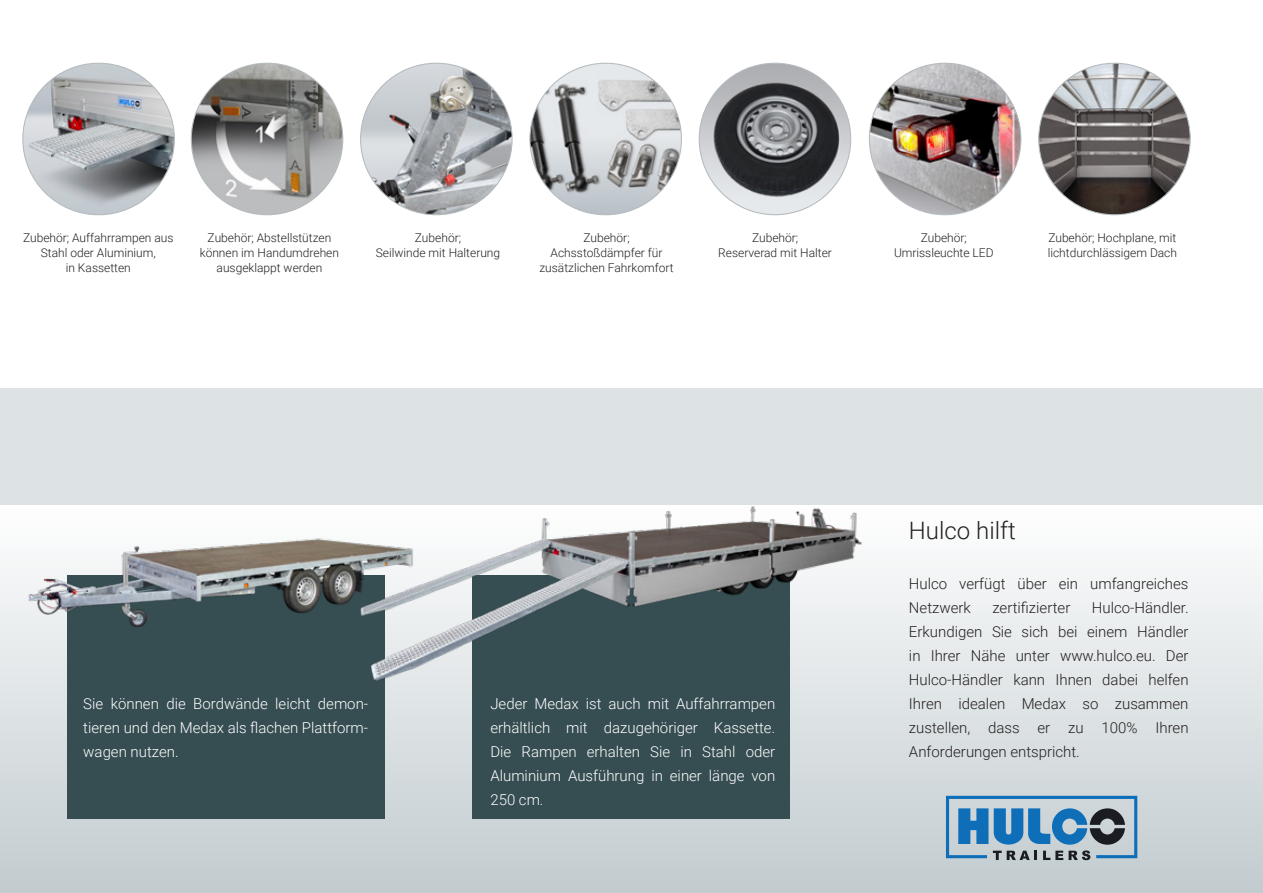
<style>
.page{position:relative;width:1263px;height:893px;background:#fff}
.page>*{position:absolute;margin:0;border:0;box-sizing:border-box;transform-origin:0 0}
.t1{font:300 24px "Roboto";color:#231f20}
.t2{font:300 15px/24px "Roboto";color:#231f20}
.t3{font:300 15px/24px "Roboto";color:#fff;text-align:justify}
.t4{font:300 12px/15px "Roboto";color:#231f20;text-align:center}
</style>
<div class="page">
<div style="left:0;top:388px;width:1263px;height:117px;background:#dde2e4"></div>
<div style="left:0;top:505px;width:1263px;height:388px;background:linear-gradient(to bottom,#fefefe,#c2cbcf)"></div>
<hr style="left:0;top:505px;width:1px;height:388px;background:#c0cace">
<svg style="left:946px;top:796px;width:191px;height:64px;background:#799fba"></svg>
<div style="left:67px;top:575px;width:318px;height:244px;background:#364d51"></div>
<div style="left:472px;top:575px;width:318px;height:244px;background:#364d51"></div>
<img style="left:191px;top:63px;width:152px;height:152px;border-radius:76px">
<img style="left:361px;top:63px;width:151px;height:152px;border-radius:76px">
<img style="left:530px;top:63px;width:151px;height:152px;border-radius:76px">
<img style="left:699px;top:63px;width:152px;height:152px;border-radius:76px">
<img style="left:869px;top:63px;width:152px;height:152px;border-radius:76px">
<img style="left:1039px;top:63px;width:151px;height:152px;border-radius:76px">
<img style="left:21px;top:505px;width:324px;height:148px">
<img style="left:345px;top:505px;width:532px;height:192px">
<img style="left:23px;top:63px;width:151px;height:152px;border-radius:76px">
<p class="t4" style="left:23px;top:230px;width:152px">Zubehör; Auffahrrampen aus<br>Stahl oder Aluminium,</p>
<p class="t4" style="left:66px;top:260px;width:67px">in Kassetten</p>
<p class="t4" style="left:200px;top:230px;width:141px">Zubehör; Abstellstützen können im Handumdrehen ausgeklappt werden</p>
<p class="t4" style="left:415px;top:230px;width:48px">Zubehör;</p>
<p class="t4" style="left:376px;top:245px;width:126px">Seilwinde mit Halterung</p>
<p class="t4" style="left:583px;top:230px;width:48px">Zubehör;</p>
<p class="t4" style="left:551px;top:245px;width:113px">Achsstoßdämpfer für</p>
<p class="t4" style="left:539px;top:260px;width:136px">zusätzlichen Fahrkomfort</p>
<p class="t4" style="left:752px;top:230px;width:48px">Zubehör;</p>
<p class="t4" style="left:718px;top:245px;width:115px">Reserverad mit Halter</p>
<p class="t4" style="left:921px;top:230px;width:48px">Zubehör;</p>
<p class="t4" style="left:894px;top:245px;width:101px">Umrissleuchte LED</p>
<p class="t4" style="left:1048px;top:230px;width:131px;text-align:left">Zubehör; Hochplane, mit lichtdurchlässigem Dach</p>
<p class="t3" style="left:83px;top:691px;width:286px">Sie können die Bordwände leicht demon&shy;tieren und den Medax als flachen Plattform&shy;wagen nutzen.</p>
<p class="t3" style="left:490px;top:691px;width:286px">Jeder Medax ist auch mit Auffahrrampen erhältlich mit dazugehöriger Kassette.<br>Die Rampen erhalten Sie in Stahl oder Aluminium Ausführung in einer länge von 250 cm.</p>
<p class="t1" style="left:909px;top:514px;width:108px">Hulco hilft</p>
<p class="t2" style="left:909px;top:571px;width:281px">Hulco verfügt über ein umfangreiches<br>Netzwerk</p>
<p class="t2" style="left:992px;top:595px;width:80px">zertifizierter</p>
<p class="t2" style="left:909px;top:595px;width:281px;text-align:justify;text-indent:183px">Hulco-Händler.<br>Erkundigen Sie sich bei einem Händler in Ihrer Nähe unter www.hulco.eu. Der Hulco-Händler kann Ihnen dabei helfen Ihren idealen Medax so zusammen zustellen, dass er zu 100% Ihren Anforderungen entspricht.</p>
</div>
